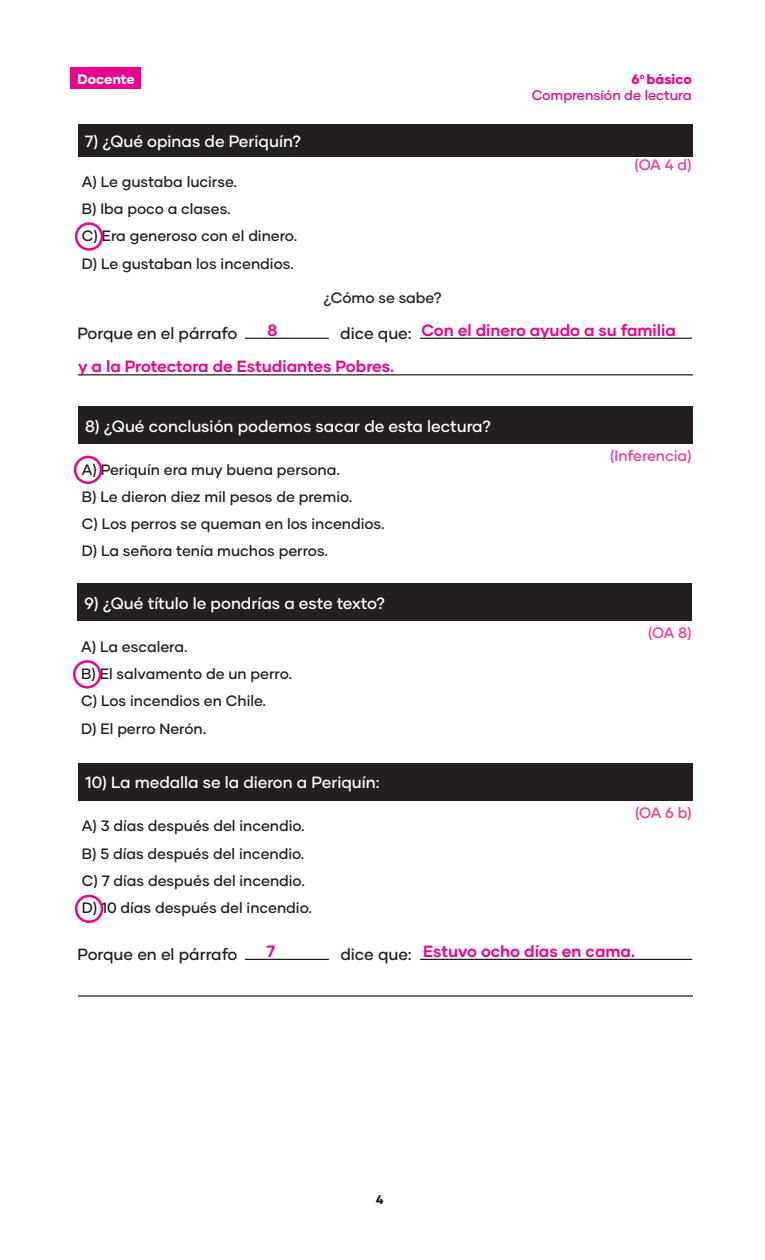
<style>
.page{position:relative;width:765px;height:1260px;background:#fff}
.page>*{position:absolute;margin:0;border:0;box-sizing:border-box;transform-origin:0 0}
.txt{font:500 16.25px "Gilmer";color:#fff}
.txt-2{font:700 16.25px "Gilmer";color:#ed028c}
.bullet_check{font:500 16.25px "Gilmer";color:#231f20}
.txt-3{font:500 15px "Gilmer";color:#231f20}
.bullet_check-2{font:500 15px "Gilmer";color:#ed3896}
.bullet_check-3{font:500 15px "Gilmer";color:#231f20}
.t1{font:500 13.75px/16.2px "Gilmer";color:#ed028c;text-align:right}
.t2{font:800 13.75px "Gilmer";color:#fff}
.t3{font:800 12.5px "Gilmer";color:#231f20}
.s1{font-weight:800}
</style>
<div class="page">
<div style="left:70px;top:67px;width:71px;height:22px;background:#ed028c"></div>
<div style="left:78px;top:406px;width:615px;height:38px;background:#231f20"></div>
<div style="left:77px;top:584px;width:615px;height:37px;background:#231f20"></div>
<div style="left:78px;top:763px;width:615px;height:38px;background:#231f20"></div>
<div style="left:78px;top:124px;width:615px;height:32px;background:#231f20"></div>
<hr style="left:245px;top:338px;width:84px;height:1px;background:#231f20">
<hr style="left:420px;top:338px;width:272px;height:1px;background:#231f20">
<hr style="left:78px;top:374px;width:615px;height:1px;background:#231f20">
<hr style="left:245px;top:959px;width:84px;height:1px;background:#231f20">
<hr style="left:420px;top:959px;width:272px;height:1px;background:#231f20">
<hr style="left:78px;top:995px;width:615px;height:2px;background:#231f20">
<div style="left:75px;top:222px;width:28px;height:29px;border:2px solid #ed028c;border-radius:50%"></div>
<div style="left:74px;top:456px;width:28px;height:28px;border:2px solid #ed028c;border-radius:50%"></div>
<div style="left:73px;top:660px;width:28px;height:29px;border:2px solid #ed028c;border-radius:50%"></div>
<div style="left:75px;top:895px;width:28px;height:28px;border:2px solid #ed028c;border-radius:50%"></div>
<p class="t2" style="left:78px;top:70px;width:59px">Docente</p>
<p class="txt" style="left:85px;top:131px;width:218px">7) ¿Qué opinas de Periquín?</p>
<p class="txt-3" style="left:82px;top:172px;width:157px">A) Le gustaba lucirse.</p>
<p class="txt-3" style="left:82px;top:200px;width:150px">B) Iba poco a clases.</p>
<p class="txt-3" style="left:82px;top:227px;width:217px">C) Era generoso con el dinero.</p>
<p class="txt-3" style="left:82px;top:254px;width:214px">D) Le gustaban los incendios.</p>
<p class="bullet_check-3" style="left:323px;top:288px;width:120px">¿Cómo se sabe?</p>
<p class="t1" style="left:532px;top:71px;width:162px"><span class="s1">6</span><sup>o</sup> <span class="s1">básico<br></span>Comprensión de lectura</p>
<p class="bullet_check-2" style="left:635px;top:156px;width:59px">(OA 4 d)</p>
<p class="txt-2" style="left:268px;top:320px;width:11px">8</p>
<p class="txt-2" style="left:421px;top:320px;width:256px">Con el dinero ayudo a su familia</p>
<p class="bullet_check" style="left:77px;top:323px;width:162px">Porque en el párrafo</p>
<p class="bullet_check" style="left:340px;top:323px;width:73px">dice que:</p>
<p class="txt-2" style="left:78px;top:356px;width:318px">y a la Protectora de Estudiantes Pobres.</p>
<p class="txt" style="left:85px;top:416px;width:408px">8) ¿Qué conclusión podemos sacar de esta lectura?</p>
<p class="txt-3" style="left:82px;top:460px;width:260px">A) Periquín era muy buena persona.</p>
<p class="txt-3" style="left:82px;top:487px;width:272px">B) Le dieron diez mil pesos de premio.</p>
<p class="txt-3" style="left:82px;top:515px;width:304px">C) Los perros se queman en los incendios.</p>
<p class="txt-3" style="left:82px;top:542px;width:248px">D) La señora tenía muchos perros.</p>
<p class="txt" style="left:85px;top:593px;width:302px">9) ¿Qué título le pondrías a este texto?</p>
<p class="txt-3" style="left:81px;top:637px;width:108px">A) La escalera.</p>
<p class="txt-3" style="left:81px;top:664px;width:212px">B) El salvamento de un perro.</p>
<p class="txt-3" style="left:81px;top:692px;width:186px">C) Los incendios en Chile.</p>
<p class="txt-3" style="left:81px;top:719px;width:127px">D) El perro Nerón.</p>
<p class="txt" style="left:85px;top:773px;width:296px">10) La medalla se la dieron a Periquín:</p>
<p class="txt-3" style="left:82px;top:817px;width:225px">A) 3 días después del incendio.</p>
<p class="txt-3" style="left:82px;top:844px;width:224px">B) 5 días después del incendio.</p>
<p class="txt-3" style="left:82px;top:871px;width:225px">C) 7 días después del incendio.</p>
<p class="txt-3" style="left:82px;top:899px;width:232px">D) 10 días después del incendio.</p>
<p class="bullet_check-2" style="left:610px;top:447px;width:83px">(Inferencia)</p>
<p class="bullet_check-2" style="left:648px;top:624px;width:45px">(OA 8)</p>
<p class="bullet_check-2" style="left:635px;top:803px;width:58px">(OA 6 b)</p>
<p class="txt-2" style="left:266px;top:941px;width:10px">7</p>
<p class="txt-2" style="left:423px;top:941px;width:214px">Estuvo ocho días en cama.</p>
<p class="bullet_check" style="left:78px;top:944px;width:162px">Porque en el párrafo</p>
<p class="bullet_check" style="left:340px;top:944px;width:73px">dice que:</p>
<p class="t3" style="left:376px;top:1192px;width:9px">4</p>
</div>
